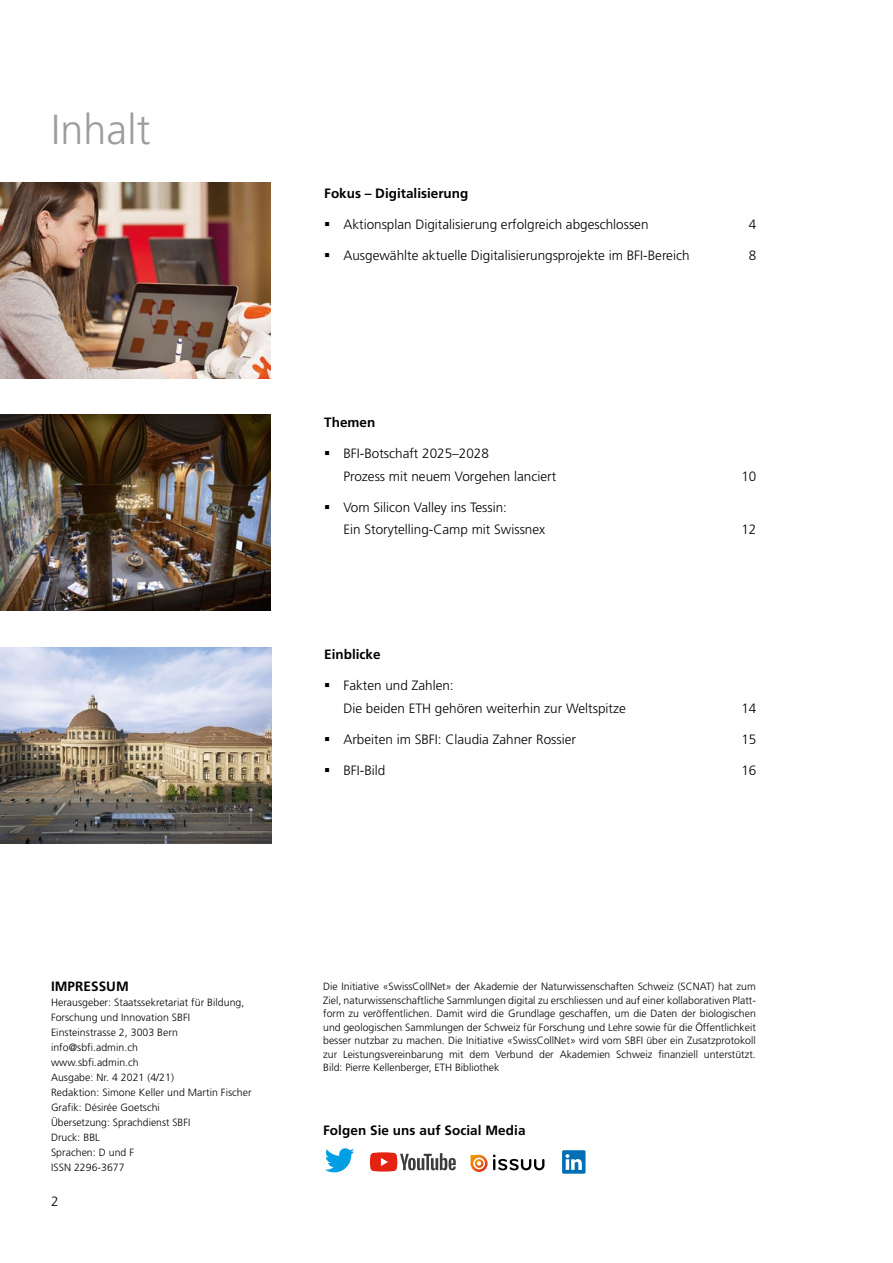
<style>
.page{position:relative;width:893px;height:1263px;background:#fff}
.page>*{position:absolute;margin:0;border:0;box-sizing:border-box;transform-origin:0 0}
.t1{font:300 42px "Frutiger LT Std";letter-spacing:.005em;color:#9d9d9c}
.t2{font:300 13.5px/22.5px "Frutiger LT Std";color:#000}
.t3{font:700 13.5px "Frutiger LT Std";color:#000}
.t4{font:300 10.5px/15px "Frutiger LT Std";letter-spacing:.005em;color:#000}
</style>
<div class="page">
<img style="left:0;top:183px;width:270px;height:195px">
<img style="left:0;top:415px;width:270px;height:196px">
<img style="left:0;top:648px;width:272px;height:195px">
<svg style="left:325px;top:1148px;width:29px;height:25px"></svg>
<svg style="left:370px;top:1152px;width:86px;height:19px"></svg>
<svg style="left:470px;top:1154px;width:74px;height:18px"></svg>
<div style="left:562px;top:1150px;width:23px;height:24px;background:#006fb6;border-radius:2px"></div>
<svg style="left:565px;top:1154px;width:17px;height:16px"></svg>
<p class="t1" style="left:51px;top:106px;width:101px">Inhalt</p>
<p class="t3" style="left:324px;top:185px;width:146px">Fokus – Digitalisierung</p>
<p class="t2" style="left:343px;top:213px;width:307px">Aktionsplan Digitalisierung erfolgreich abgeschlossen</p>
<p class="t2" style="left:749px;top:213px;width:9px">4</p>
<p class="t2" style="left:343px;top:244px;width:348px">Ausgewählte aktuelle Digitalisierungsprojekte im BFI-Bereich</p>
<p class="t2" style="left:749px;top:244px;width:9px">8</p>
<p class="t3" style="left:324px;top:415px;width:53px">Themen</p>
<p class="t2" style="left:343px;top:443px;width:214px">BFI-Botschaft 2025–2028<br>Prozess mit neuem Vorgehen lanciert</p>
<p class="t2" style="left:343px;top:496px;width:203px">Vom Silicon Valley ins Tessin:<br>Ein Storytelling-Camp mit Swissnex</p>
<p class="t3" style="left:324px;top:647px;width:58px">Einblicke</p>
<p class="t2" style="left:343px;top:675px;width:284px">Fakten und Zahlen:<br>Die beiden ETH gehören weiterhin zur Weltspitze</p>
<p class="t2" style="left:741px;top:465px;width:17px">10</p>
<p class="t2" style="left:741px;top:519px;width:17px">12</p>
<p class="t2" style="left:741px;top:697px;width:17px">14</p>
<p class="t2" style="left:343px;top:728px;width:234px">Arbeiten im SBFI: Claudia Zahner Rossier</p>
<p class="t2" style="left:741px;top:728px;width:17px">15</p>
<p class="t2" style="left:343px;top:759px;width:43px">BFI-Bild</p>
<p class="t2" style="left:741px;top:759px;width:17px">16</p>
<p class="t3" style="left:51px;top:978px;width:79px">IMPRESSUM</p>
<p class="t4" style="left:51px;top:995px;width:202px">Herausgeber: Staatssekretariat für Bildung,<br>Forschung und Innovation SBFI<br>Einsteinstrasse 2, 3003 Bern info@sbfi.admin.ch<br>www.sbfi.admin.ch<br>Ausgabe: Nr. 4 2021 (4/21)<br>Redaktion: Simone Keller und Martin Fischer<br>Grafik: Désirée Goetschi<br>Übersetzung: Sprachdienst SBFI<br>Druck: BBL<br>Sprachen: D und F<br>ISSN 2296-3677</p>
<p class="t2" style="left:51px;top:1190px;width:9px">2</p>
<p class="t4" style="left:323px;top:980px;width:434px;line-height:13.5px;text-align:justify">Die Initiative «SwissCollNet» der Akademie der Naturwissenschaften Schweiz (SCNAT) hat zum Ziel, naturwissenschaftliche Sammlungen digital zu erschliessen und auf einer kollaborativen Platt&shy;form zu veröffentlichen. Damit wird die Grundlage geschaffen, um die Daten der biologischen und geologischen Sammlungen der Schweiz für Forschung und Lehre sowie für die Öffentlichkeit besser nutzbar zu machen. Die Initiative «SwissCollNet» wird vom SBFI über ein Zusatzprotokoll zur Leistungsvereinbarung mit dem Verbund der Akademien Schweiz finanziell unterstützt.<br>Bild: Pierre Kellenberger, ETH Bibliothek</p>
<p class="t3" style="left:323px;top:1122px;width:204px">Folgen Sie uns auf Social Media</p>
</div>
